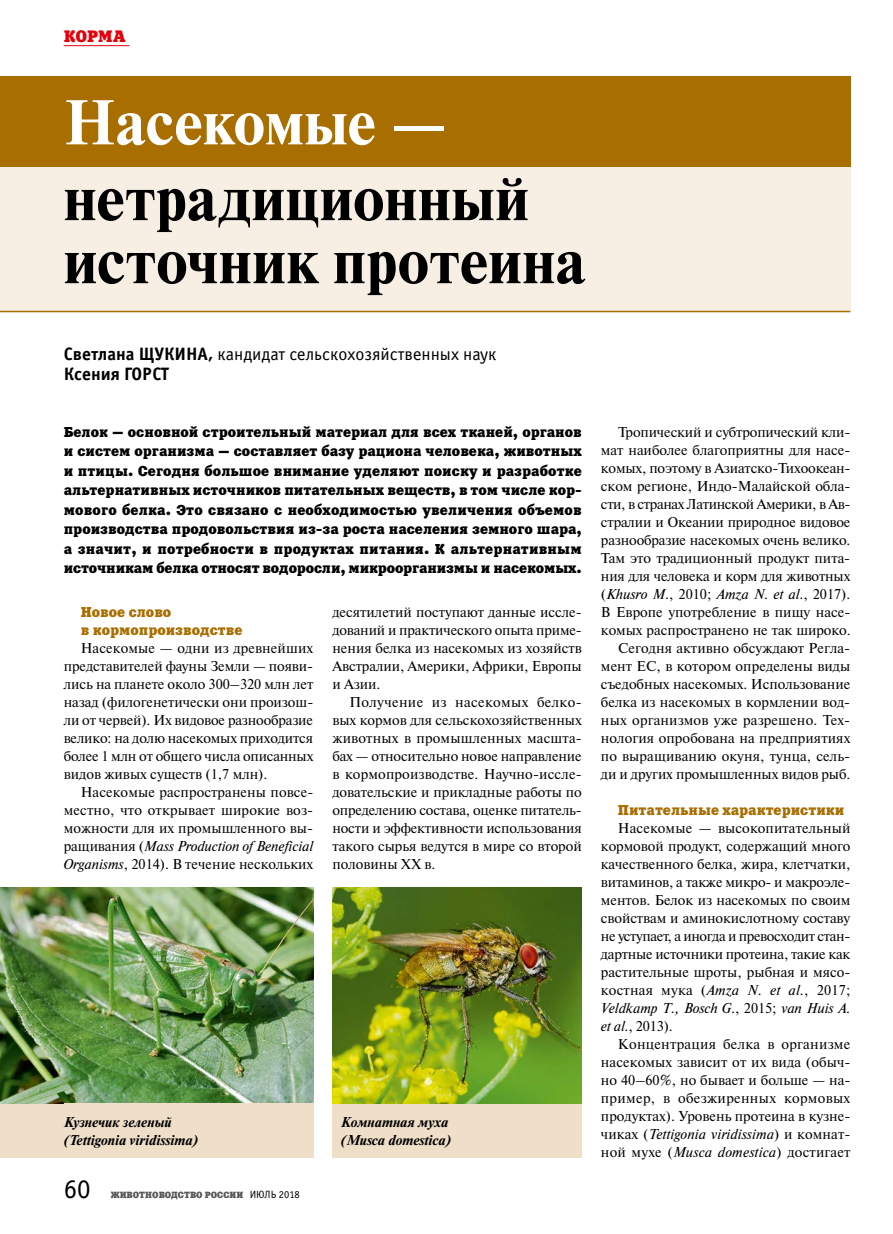
<style>
.page{position:relative;width:893px;height:1234px;background:#fff}
.page>*{position:absolute;margin:0;border:0;box-sizing:border-box;transform-origin:0 0}
.t1{font:700 63px/63px "Newton C";letter-spacing:.01em;color:#000}
.t2{font:700 63px "Newton C";color:#fff}
.t3{font:27px "Officina Sans C";color:#000}
.t4{font:18px/19.5px "Officina Sans C";color:#000}
.t5{font:16.5px "Xenia C";color:#e3000b}
.t6{font:14.25px/18px "Newton C";letter-spacing:-.005em;color:#000;text-align:justify}
.t7{font:14.25px/19.5px "Xenia C";letter-spacing:-.01em;color:#000;text-align:justify}
.t8{font:italic 700 14.25px/17.2px "Newton C";color:#000}
.t9{font:14.25px/18px "Xenia C";color:#a86e00}
.t10{font:9px "Xenia C";color:#565655}
.s1{font-weight:700}
.s2{font-style:italic}
.s3{font-family:"Officina Sans C";font-size:10.5px;color:#000}
</style>
<div class="page">
<hr style="left:64px;top:45px;width:65px;height:1px;background:#e3000b">
<div style="left:0;top:1103px;width:271px;height:54px;background:#efdfc8"></div>
<div style="left:0;top:167px;width:850px;height:144px;background:#f7efe3"></div>
<div style="left:0;top:77px;width:850px;height:90px;background:#a86e00"></div>
<hr style="left:0;top:311px;width:850px;height:1px;background:#a86e00">
<img style="left:0;top:887px;width:313px;height:215px">
<div style="left:332px;top:1103px;width:250px;height:54px;background:#efdfc8"></div>
<div style="left:64px;top:1103px;width:249px;height:54px;background:#efdfc8"></div>
<img style="left:332px;top:887px;width:250px;height:215px">
<p class="t5" style="left:64px;top:26px;width:63px">КОРМА</p>
<h1 class="t2" style="left:64px;top:87px;width:385px">Насекомые —</h1>
<h1 class="t1" style="left:64px;top:167px;width:524px">нетрадиционный источник протеина</h1>
<p class="t4" style="left:64px;top:345px;width:434px"><span class="s1">Светлана ЩУКИНА,</span> кандидат сельскохозяйственных наук<br><span class="s1">Ксения ГОРСТ</span></p>
<p class="t7" style="left:64px;top:422px;width:520px">Белок — основной строительный материал для всех тканей, органов и систем организма — составляет базу рациона человека, животных и птицы. Сегодня большое внимание уделяют поиску и разработке альтернативных источников питательных веществ, в том числе кор&shy;мового белка. Это связано с необходимостью увеличения объемов производства продовольствия из‑за роста населения земного шара, а значит, и потребности в продуктах питания. К альтернативным источникам белка относят водоросли, микроорганизмы и насекомых.</p>
<p class="t9" style="left:81px;top:603px;width:163px">Новое слово<br>в кормопроизводстве</p>
<p class="t6" style="left:64px;top:639px;width:251px;text-indent:17px">Насекомые — одни из древнейших представителей фауны Земли — появи&shy;лись на планете около 300–320 млн лет назад (филогенетически они произош&shy;ли от червей). Их видовое разнообразие велико: на долю насекомых приходится более 1 млн от общего числа описанных видов живых существ (1,7 млн).</p>
<p class="t6" style="left:64px;top:783px;width:251px;text-indent:17px">Насекомые распространены повсе&shy;местно, что открывает широкие воз&shy;можности для их промышленного вы&shy;ращивания (<span class="s2">Mass Production of Beneficial Organisms</span>, 2014). В течение нескольких</p>
<p class="t6" style="left:332px;top:603px;width:251px">десятилетий поступают данные иссле&shy;дований и практического опыта приме&shy;нения белка из насекомых из хозяйств Австралии, Америки, Африки, Европы и Азии.</p>
<p class="t6" style="left:332px;top:693px;width:251px;text-indent:17px">Получение из насекомых белко&shy;вых кормов для сельскохозяйственных животных в промышленных масшта&shy;бах — относительно новое направление в кормопроизводстве. Научно-иссле&shy;довательские и прикладные работы по определению состава, оценке питатель&shy;ности и эффективности использования такого сырья ведутся в мире со второй половины ХХ в.</p>
<p class="t8" style="left:64px;top:1113px;width:136px">Кузнечик зеленый (Tettigonia viridissima)</p>
<h2 class="t3" style="left:64px;top:1174px;width:28px">60</h2>
<p class="t10" style="left:111px;top:1188px;width:191px">ЖИВОТНОВОДСТВО РОССИИ <span class="s3">ИЮЛЬ 2018</span></p>
<p class="t8" style="left:341px;top:1113px;width:112px">Комнатная муха (Musca domestica)</p>
<p class="t6" style="left:601px;top:423px;width:251px;text-align:right">Тропический и субтропический кли&shy;мат наиболее благоприятны для насе&shy;комых, поэтому в Азиатско-Тихоокеан&shy;ском регионе, Индо-Малайской обла&shy;сти, в странах Латинской Америки, в Ав&shy;стралии и Океании природное видовое разнообразие насекомых очень велико.<br>Там это традиционный продукт пита&shy;ния для человека и корм для животных (<span class="s2">Khusro M</span>., 2010; <span class="s2">Amza N. et al</span>., 2017).<br>В Европе употребление в пищу насе&shy;комых распространено не так широко.<br>Сегодня активно обсуждают Регла&shy;мент ЕС, в котором определены виды съедобных насекомых. Использование белка из насекомых в кормлении вод&shy;ных организмов уже разрешено. Тех&shy;нология опробована на предприятиях по выращиванию окуня, тунца, сель&shy;ди и других промышленных видов рыб.</p>
<p class="t9" style="left:618px;top:800px;width:228px">Питательные характеристики</p>
<p class="t6" style="left:601px;top:819px;width:251px;text-align:left;text-indent:17px">Насекомые — высокопитательный кормовой продукт, содержащий много качественного белка, жира, клетчатки, витаминов, а также микро- и макроэле&shy;ментов. Белок из насекомых по своим свойствам и аминокислотному составу не уступает, а иногда и превосходит стан&shy;дартные источники протеина, такие как растительные шроты, рыбная и мясо&shy;костная мука (<span class="s2">Amza N. et al.</span>, 2017; <span class="s2">Veldkamp T., Bosch G</span>., 2015; <span class="s2">van Huis A. et al</span>., 2013).</p>
<p class="t6" style="left:601px;top:1035px;width:251px;text-indent:17px">Концентрация белка в организме насекомых зависит от их вида (обыч&shy;но 40–60%, но бывает и больше — на&shy;пример, в обезжиренных кормовых продуктах). Уровень протеина в кузне&shy;чиках (<span class="s2">Tettigonia viridissima</span>) и комнат&shy;ной мухе (<span class="s2">Musca domestica</span>) достигает</p>
</div>
